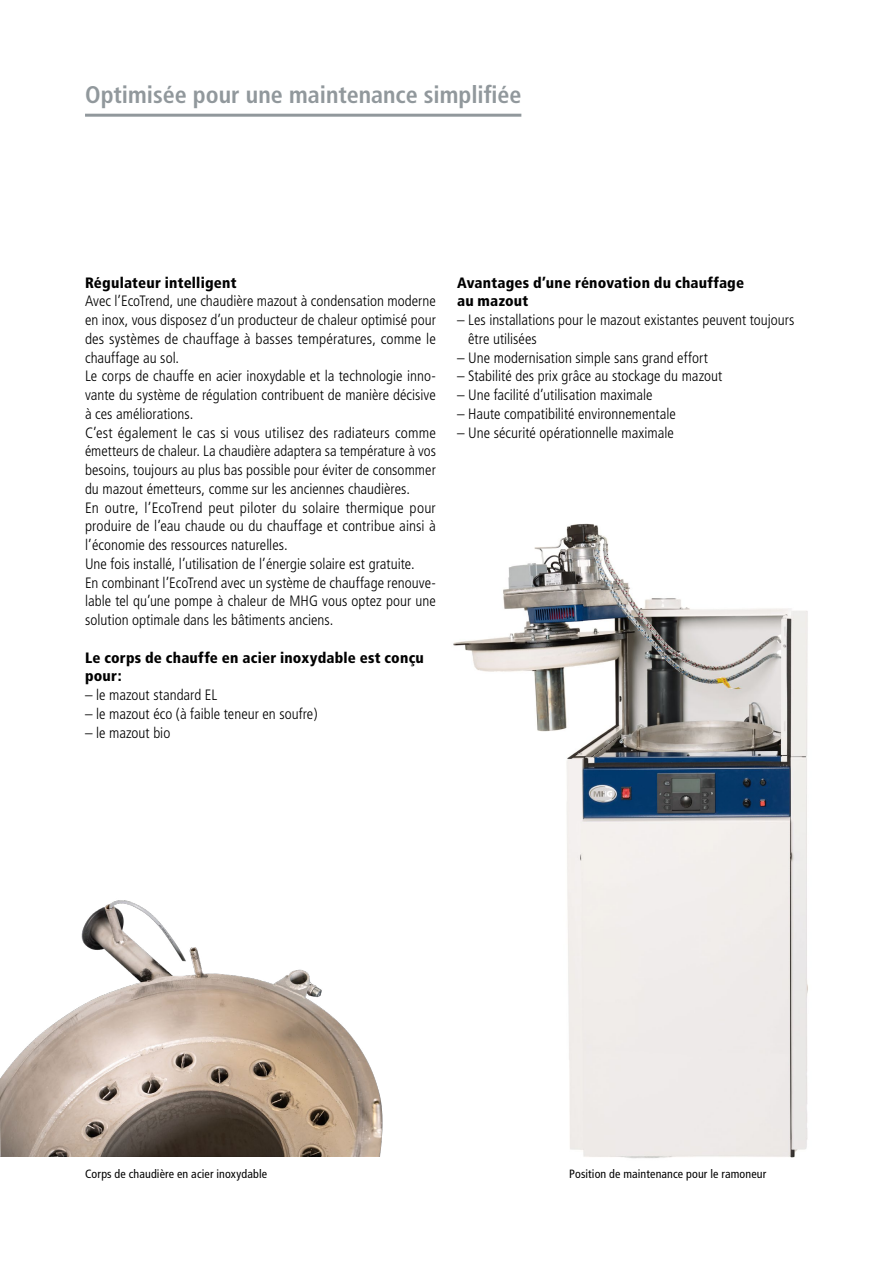
<style>
.page{position:relative;width:893px;height:1263px;background:#fff}
.page>*{position:absolute;margin:0;border:0;box-sizing:border-box;transform-origin:0 0}
.Lead_Linien_MHG_FR{font:700 condensed 24px "Frutiger";color:#91989c}
.Grundtext_Blocksatz{font:300 condensed 15px/18.8px "Frutiger";color:#000;text-align:justify}
.Grundtext_linksbuend{font:300 condensed 15px/18.8px "Frutiger";color:#000}
.Untertitel_Grundtext{font:900 condensed 15px/18.8px "Frutiger";letter-spacing:.015em;color:#000}
.Bildlegenden_MHG_FR{font:condensed 12px "Frutiger";letter-spacing:.01em;color:#000}
</style>
<div class="page">
<img style="left:453px;top:523px;width:355px;height:636px">
<img style="left:0;top:900px;width:383px;height:257px">
<hr style="left:85px;top:114px;width:436px;height:3px;background:#91989c">
<p class="Lead_Linien_MHG_FR" style="left:85px;top:80px;width:438px">Optimisée pour une maintenance simplifiée</p>
<p class="Untertitel_Grundtext" style="left:85px;top:273px;width:153px">Régulateur intelligent</p>
<p class="Grundtext_Blocksatz" style="left:85px;top:292px;width:352px">Avec l’EcoTrend, une chaudière mazout à condensation moderne en inox, vous disposez d’un producteur de chaleur optimisé pour des systèmes de chauffage à basses températures, comme le chauffage au sol.</p>
<p class="Grundtext_Blocksatz" style="left:85px;top:367px;width:352px">Le corps de chauffe en acier inoxydable et la technologie inno&shy;vante du système de régulation contribuent de manière décisive à ces améliorations.</p>
<p class="Grundtext_Blocksatz" style="left:85px;top:423px;width:352px">C’est également le cas si vous utilisez des radiateurs comme émetteurs de chaleur. La chaudière adaptera sa température à vos besoins, toujours au plus bas possible pour éviter de consommer du mazout émetteurs, comme sur les anciennes chaudières.</p>
<p class="Grundtext_Blocksatz" style="left:85px;top:498px;width:352px">En outre, l’EcoTrend peut piloter du solaire thermique pour produire de l’eau chaude ou du chauffage et contribue ainsi à l’économie des ressources naturelles.</p>
<p class="Grundtext_Blocksatz" style="left:85px;top:555px;width:331px">Une fois installé, l’utilisation de l’énergie solaire est gratuite.</p>
<p class="Grundtext_Blocksatz" style="left:85px;top:573px;width:352px">En combinant l’EcoTrend avec un système de chauffage renouve&shy;lable tel qu’une pompe à chaleur de MHG vous optez pour une solution optimale dans les bâtiments anciens.</p>
<p class="Untertitel_Grundtext" style="left:85px;top:648px;width:340px">Le corps de chauffe en acier inoxydable est conçu pour:</p>
<p class="Grundtext_linksbuend" style="left:85px;top:686px;width:134px">– le mazout standard EL</p>
<p class="Grundtext_linksbuend" style="left:85px;top:705px;width:234px">– le mazout éco (à faible teneur en soufre)</p>
<p class="Grundtext_linksbuend" style="left:85px;top:723px;width:87px">– le mazout bio</p>
<p class="Untertitel_Grundtext" style="left:457px;top:273px;width:289px">Avantages d’une rénovation du chauffage au mazout</p>
<p class="Grundtext_linksbuend" style="left:468px;top:311px;width:328px;text-indent:-11px">– Les installations pour le mazout existantes peuvent toujours être utilisées</p>
<p class="Grundtext_linksbuend" style="left:457px;top:348px;width:252px">– Une modernisation simple sans grand effort</p>
<p class="Grundtext_linksbuend" style="left:457px;top:367px;width:267px">– Stabilité des prix grâce au stockage du mazout</p>
<p class="Grundtext_linksbuend" style="left:457px;top:386px;width:197px">– Une facilité d’utilisation maximale</p>
<p class="Grundtext_linksbuend" style="left:457px;top:405px;width:220px">– Haute compatibilité environnementale</p>
<p class="Grundtext_linksbuend" style="left:457px;top:423px;width:218px">– Une sécurité opérationnelle maximale</p>
<p class="Bildlegenden_MHG_FR" style="left:85px;top:1167px;width:184px">Corps de chaudière en acier inoxydable</p>
<p class="Bildlegenden_MHG_FR" style="left:569px;top:1167px;width:199px">Position de maintenance pour le ramoneur</p>
</div>
